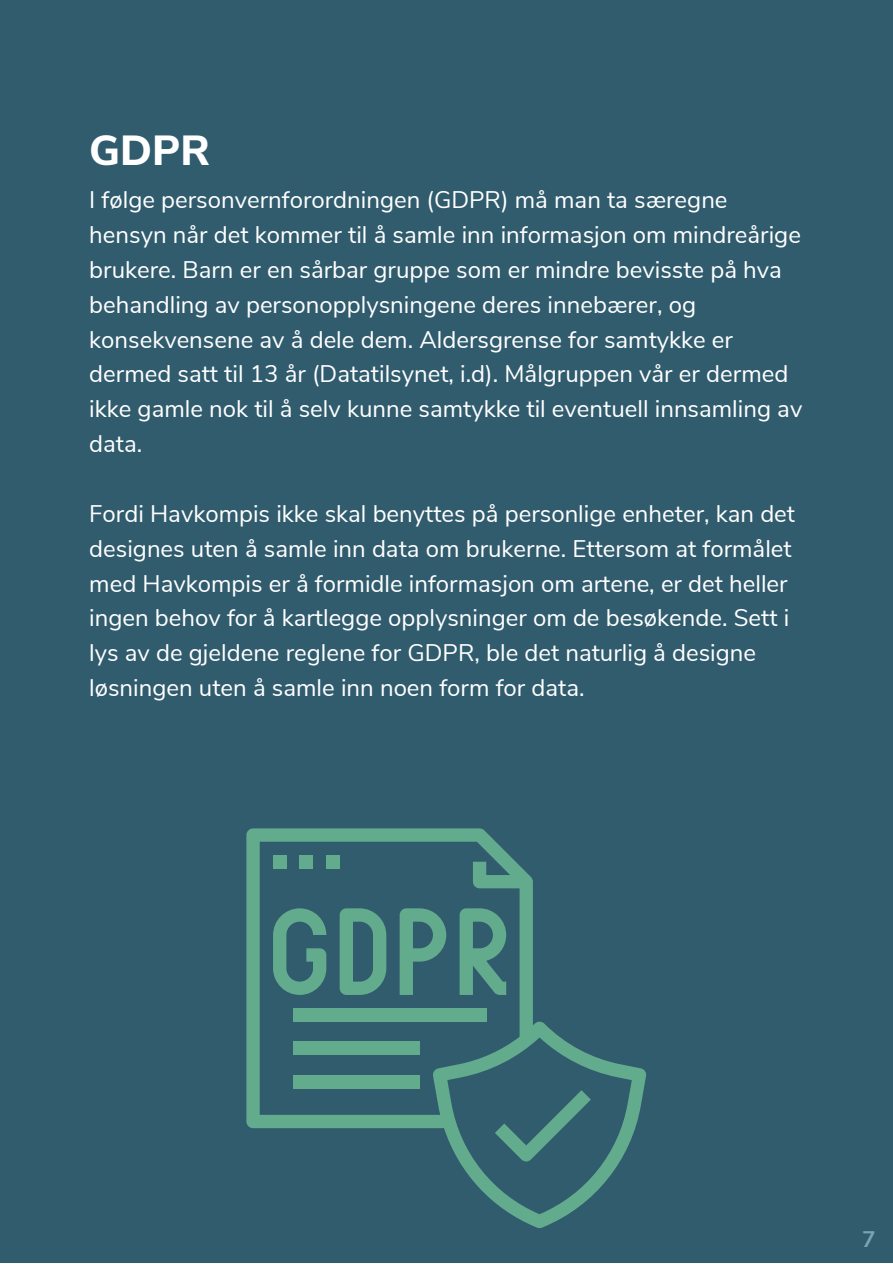
<style>
.page{position:relative;width:893px;height:1264px;background:#fff}
.page>*{position:absolute;margin:0;border:0;box-sizing:border-box;transform-origin:0 0}
.t1{font:800 42px "Nunito Sans";color:#fff}
.t2{font:24px/34.8px "Nunito Sans";color:#fff}
.t3{font:700 22.5px "Nunito Sans";color:#75a5b4}
</style>
<div class="page">
<div style="left:0;top:0;width:892px;height:1262px;background:#305c6e"></div>
<svg style="left:246px;top:828px;width:400px;height:399px"></svg>
<div style="left:293px;top:1008px;width:193px;height:13px;background:#63ab8d"></div>
<div style="left:293px;top:1041px;width:126px;height:13px;background:#63ab8d"></div>
<svg style="left:495px;top:1090px;width:96px;height:71px"></svg>
<svg style="left:273px;top:908px;width:53px;height:86px"></svg>
<svg style="left:339px;top:908px;width:47px;height:86px"></svg>
<svg style="left:399px;top:908px;width:47px;height:86px"></svg>
<svg style="left:459px;top:908px;width:47px;height:86px"></svg>
<div style="left:293px;top:1074px;width:126px;height:14px;background:#63ab8d"></div>
<div style="left:273px;top:855px;width:13px;height:13px;background:#63ab8d"></div>
<div style="left:300px;top:855px;width:13px;height:13px;background:#63ab8d"></div>
<div style="left:326px;top:855px;width:13px;height:13px;background:#63ab8d"></div>
<p class="t1" style="left:89px;top:123px;width:122px">GDPR</p>
<p class="t2" style="left:89px;top:183px;width:714px">I følge personvernforordningen (GDPR) må man ta særegne hensyn når det kommer til å samle inn informasjon om mindreårige brukere. Barn er en sårbar gruppe som er mindre bevisste på hva behandling av personopplysningene deres innebærer, og konsekvensene av å dele dem. Aldersgrense for samtykke er dermed satt til 13 år (Datatilsynet, i.d). Målgruppen vår er dermed ikke gamle nok til å selv kunne samtykke til eventuell innsamling av data.</p>
<p class="t2" style="left:89px;top:496px;width:707px">Fordi Havkompis ikke skal benyttes på personlige enheter, kan det designes uten å samle inn data om brukerne. Ettersom at formålet med Havkompis er å formidle informasjon om artene, er det heller ingen behov for å kartlegge opplysninger om de besøkende. Sett i lys av de gjeldene reglene for GDPR, ble det naturlig å designe løsningen uten å samle inn noen form for data.</p>
<p class="t3" style="left:862px;top:1224px;width:15px">7</p>
</div>
